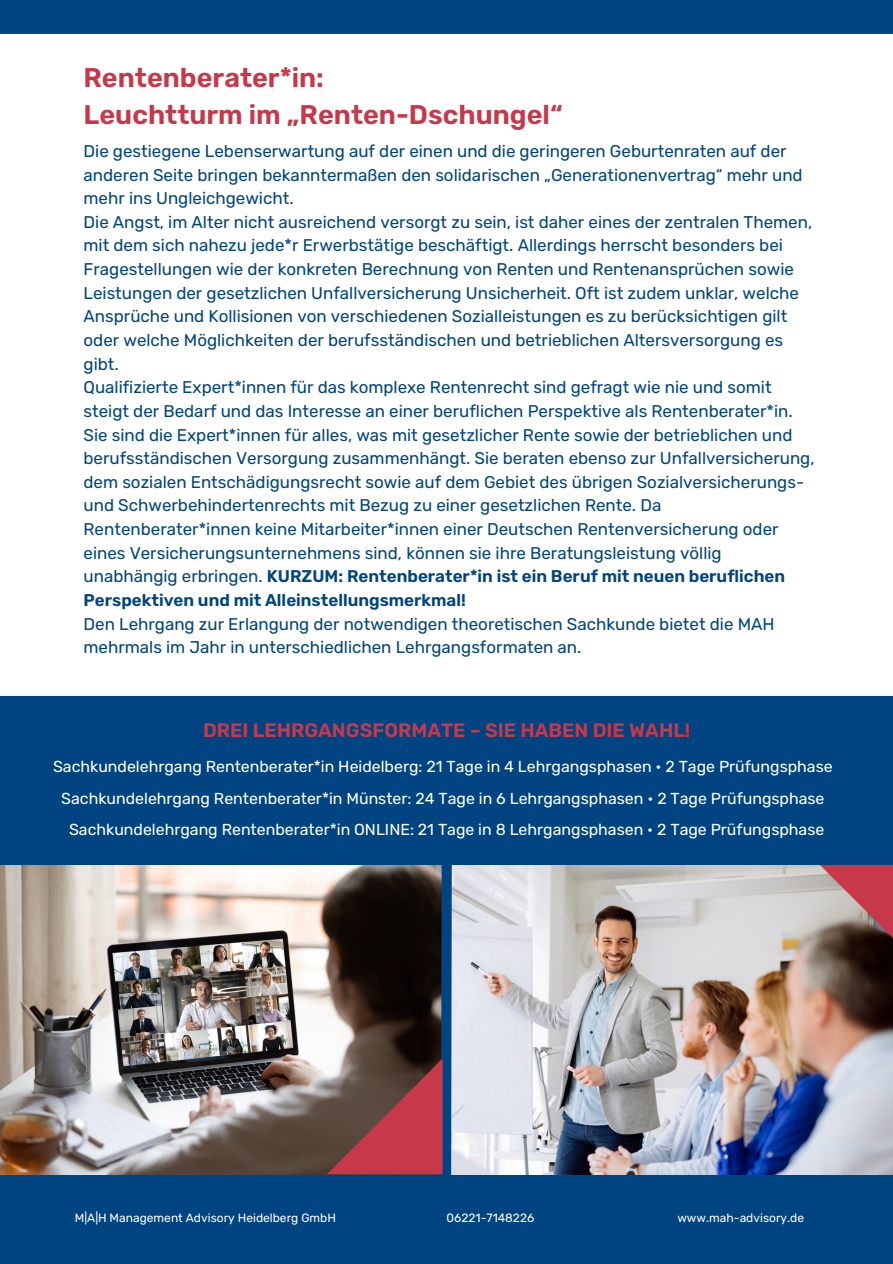
<style>
.page{position:relative;width:893px;height:1264px;background:#fff}
.page>*{position:absolute;margin:0;border:0;box-sizing:border-box;transform-origin:0 0}
.t1{font:600 27px "Rubik";color:#c7384a}
.t2{font:600 19.5px "Rubik";color:#c7384a}
.t3{font:16.95px/23.7px "Rubik";color:#004481}
.t4{font:15.9px "Rubik";color:#fff}
.t5{font:12px "Rubik";color:#fff}
.s1{font-weight:600}
</style>
<div class="page">
<div style="left:0;top:1174px;width:892px;height:89px;background:#004481"></div>
<img style="left:0;top:865px;width:892px;height:309px">
<div style="left:0;top:696px;width:892px;height:169px;background:#004481"></div>
<svg style="left:327px;top:865px;width:130px;height:310px;background:#54393c"></svg>
<div style="left:0;top:0;width:892px;height:33px;background:#004481"></div>
<svg style="left:820px;top:865px;width:72px;height:73px;background:#b0656a"></svg>
<p class="t1" style="left:84px;top:62px;width:242px">Rentenberater*in:</p>
<p class="t1" style="left:84px;top:99px;width:480px">Leuchtturm im „Renten-Dschungel“</p>
<p class="t3" style="left:84px;top:139px;width:720px">Die gestiegene Lebenserwartung auf der einen und die geringeren Geburtenraten auf der anderen Seite bringen bekanntermaßen den solidarischen „Generationenvertrag“ mehr und mehr ins Ungleichgewicht.</p>
<p class="t3" style="left:84px;top:210px;width:730px">Die Angst, im Alter nicht ausreichend versorgt zu sein, ist daher eines der zentralen Themen, mit dem sich nahezu jede*r Erwerbstätige beschäftigt. Allerdings herrscht besonders bei Fragestellungen wie der konkreten Berechnung von Renten und Rentenansprüchen sowie Leistungen der gesetzlichen Unfallversicherung Unsicherheit. Oft ist zudem unklar, welche Ansprüche und Kollisionen von verschiedenen Sozialleistungen es zu berücksichtigen gilt oder welche Möglichkeiten der berufsständischen und betrieblichen Altersversorgung es gibt.</p>
<p class="t3" style="left:84px;top:375px;width:710px">Qualifizierte Expert*innen für das komplexe Rentenrecht sind gefragt wie nie und somit steigt der Bedarf und das Interesse an einer beruflichen Perspektive als Rentenberater*in.</p>
<p class="t3" style="left:84px;top:423px;width:732px">Sie sind die Expert*innen für alles, was mit gesetzlicher Rente sowie der betrieblichen und berufsständischen Versorgung zusammenhängt. Sie beraten ebenso zur Unfallversicherung, dem sozialen Entschädigungsrecht sowie auf dem Gebiet des übrigen Sozialversicherungs&shy;und Schwerbehindertenrechts mit Bezug zu einer gesetzlichen Rente. Da Rentenberater*innen keine Mitarbeiter*innen einer Deutschen Rentenversicherung oder eines Versicherungsunternehmens sind, können sie ihre Beratungsleistung völlig unabhängig erbringen. <span class="s1">KURZUM: Rentenberater*in ist ein Beruf mit neuen beruflichen Perspektiven und mit Alleinstellungsmerkmal!</span></p>
<p class="t3" style="left:84px;top:612px;width:692px">Den Lehrgang zur Erlangung der notwendigen theoretischen Sachkunde bietet die MAH mehrmals im Jahr in unterschiedlichen Lehrgangsformaten an.</p>
<p class="t2" style="left:203px;top:718px;width:488px">DREI LEHRGANGSFORMATE – SIE HABEN DIE WAHL!</p>
<p class="t4" style="left:53px;top:757px;width:781px">Sachkundelehrgang Rentenberater*in Heidelberg: 21 Tage in 4 Lehrgangsphasen • 2 Tage Prüfungsphase</p>
<p class="t4" style="left:61px;top:788px;width:764px">Sachkundelehrgang Rentenberater*in Münster: 24 Tage in 6 Lehrgangsphasen • 2 Tage Prüfungsphase</p>
<p class="t4" style="left:69px;top:820px;width:756px">Sachkundelehrgang Rentenberater*in ONLINE: 21 Tage in 8 Lehrgangsphasen • 2 Tage Prüfungsphase</p>
<p class="t5" style="left:75px;top:1210px;width:262px">M|A|H Management Advisory Heidelberg GmbH</p>
<p class="t5" style="left:446px;top:1210px;width:89px">06221-7148226</p>
<p class="t5" style="left:677px;top:1210px;width:128px">www.mah-advisory.de</p>
</div>
